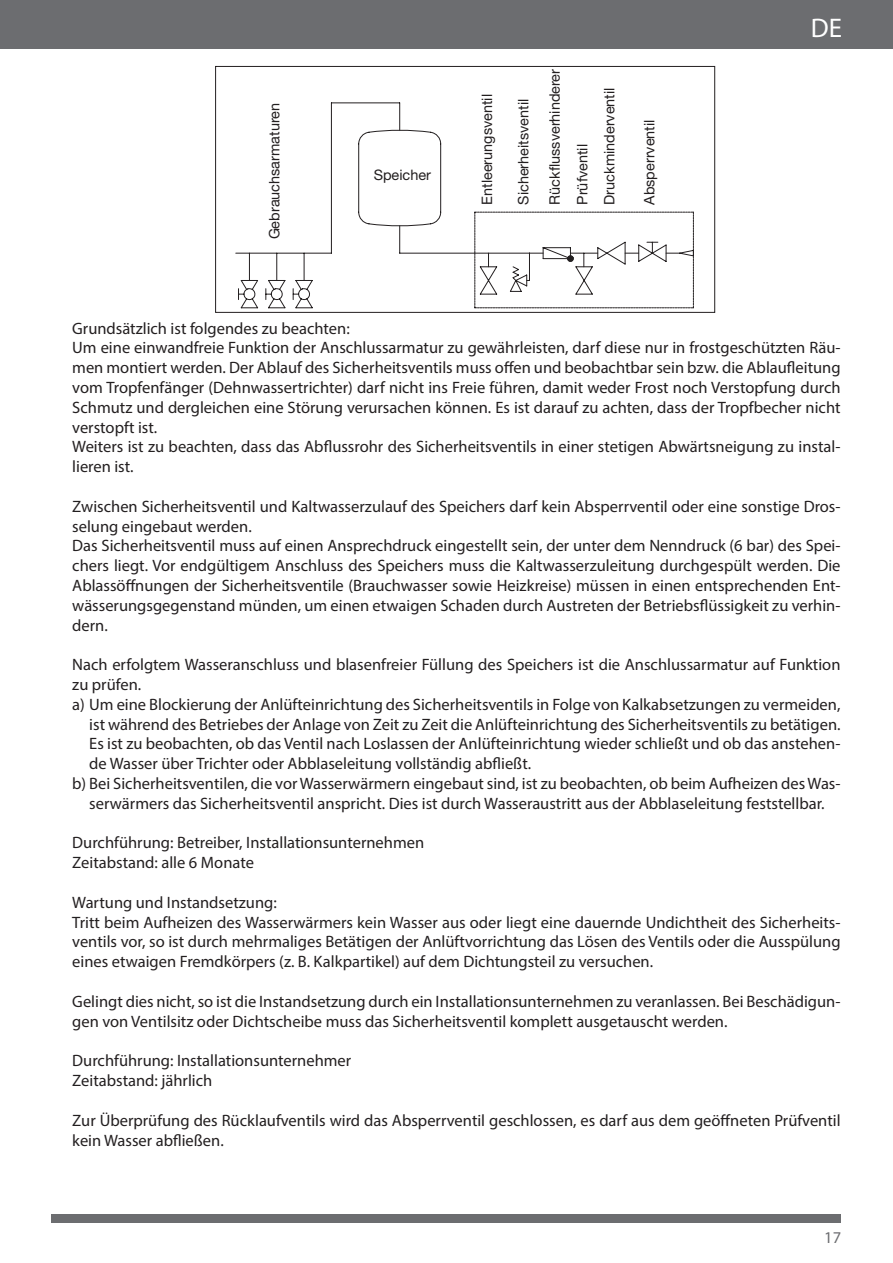
<style>
.page{position:relative;width:893px;height:1263px;background:#fff}
.page>*{position:absolute;margin:0;border:0;box-sizing:border-box;transform-origin:0 0}
.t1{font:27px "Myriad Pro";color:#fff}
.Helv__Einfacher_Absa{font:16.5px/19.8px "Myriad Pro";color:#231f20}
.t2{font:16.5px "Myriad Pro";color:#6c6d70}
.t3{font:14.4px/31.2px "Helvetica Neue";color:#231f20}
</style>
<div class="page">
<div style="left:0;top:0;width:893px;height:49px;background:#6c6d70"></div>
<div style="left:52px;top:1214px;width:789px;height:8px;background:#6c6d70"></div>
<hr style="left:236px;top:253px;width:95px;height:1px;background:#231f20">
<hr style="left:400px;top:253px;width:75px;height:1px;background:#231f20">
<svg style="left:238px;top:103px;width:203px;height:205px"></svg>
<svg style="left:474px;top:212px;width:220px;height:97px"></svg>
<div style="left:215px;top:66px;width:500px;height:247px;border:1px solid #231f20"></div>
<p class="t3" style="left:259px;top:239px;width:138px;rotate:-90deg">Gebrauchsarmaturen</p>
<p class="t3" style="left:374px;top:159px;width:59px">Speicher</p>
<p class="t3" style="left:471px;top:205px;width:112px;rotate:-90deg">Entleerungsventil</p>
<p class="t3" style="left:508px;top:205px;width:137px;rotate:-90deg">Sicherheitsventil<br>Rückflussverhinderer</p>
<p class="t3" style="left:569px;top:205px;width:119px;line-height:26.8px;rotate:-90deg">Prüfventil<br>Druckminderventil</p>
<p class="t3" style="left:633px;top:205px;width:87px;rotate:-90deg">Absperrventil</p>
<h1 class="t1" style="left:811px;top:11px;width:33px">DE</h1>
<p class="Helv__Einfacher_Absa" style="left:72px;top:318px;width:279px">Grundsätzlich ist folgendes zu beachten:</p>
<p class="Helv__Einfacher_Absa" style="left:72px;top:338px;width:770px;text-align:justify">Um eine einwandfreie Funktion der Anschlussarmatur zu gewährleisten, darf diese nur in frostgeschützten Räu&shy;men montiert werden. Der Ablauf des Sicherheitsventils muss offen und beobachtbar sein bzw. die Ablaufleitung vom Tropfenfänger (Dehnwassertrichter) darf nicht ins Freie führen, damit weder Frost noch Verstopfung durch Schmutz und dergleichen eine Störung verursachen können. Es ist darauf zu achten, dass der Tropfbecher nicht verstopft ist.</p>
<p class="Helv__Einfacher_Absa" style="left:72px;top:437px;width:770px">Weiters ist zu beachten, dass das Abflussrohr des Sicherheitsventils in einer stetigen Abwärtsneigung zu instal&shy;lieren ist.</p>
<p class="Helv__Einfacher_Absa" style="left:72px;top:496px;width:770px">Zwischen Sicherheitsventil und Kaltwasserzulauf des Speichers darf kein Absperrventil oder eine sonstige Dros&shy;selung eingebaut werden.</p>
<p class="Helv__Einfacher_Absa" style="left:72px;top:536px;width:770px;text-align:justify">Das Sicherheitsventil muss auf einen Ansprechdruck eingestellt sein, der unter dem Nenndruck (6 bar) des Spei&shy;chers liegt. Vor endgültigem Anschluss des Speichers muss die Kaltwasserzuleitung durchgespült werden. Die Ablassöffnungen der Sicherheitsventile (Brauchwasser sowie Heizkreise) müssen in einen entsprechenden Ent&shy;wässerungsgegenstand münden, um einen etwaigen Schaden durch Austreten der Betriebsflüssigkeit zu verhin&shy;dern.</p>
<p class="Helv__Einfacher_Absa" style="left:72px;top:654px;width:770px">Nach erfolgtem Wasseranschluss und blasenfreier Füllung des Speichers ist die Anschlussarmatur auf Funktion zu prüfen.</p>
<p class="Helv__Einfacher_Absa" style="left:89px;top:694px;width:753px;text-align:justify;text-indent:-17px">a) Um eine Blockierung der Anlüfteinrichtung des Sicherheitsventils in Folge von Kalkabsetzungen zu vermeiden, ist während des Betriebes der Anlage von Zeit zu Zeit die Anlüfteinrichtung des Sicherheitsventils zu betätigen.<br>Es ist zu beobachten, ob das Ventil nach Loslassen der Anlüfteinrichtung wieder schließt und ob das anstehen&shy;de Wasser über Trichter oder Abblaseleitung vollständig abfließt.</p>
<p class="Helv__Einfacher_Absa" style="left:72px;top:773px;width:770px;text-align:center">b) Bei Sicherheitsventilen, die vor Wasserwärmern eingebaut sind, ist zu beobachten, ob beim Aufheizen des Was&shy;serwärmers das Sicherheitsventil anspricht. Dies ist durch Wasseraustritt aus der Abblaseleitung feststellbar.</p>
<p class="Helv__Einfacher_Absa" style="left:72px;top:833px;width:353px">Durchführung: Betreiber, Installationsunternehmen</p>
<p class="Helv__Einfacher_Absa" style="left:72px;top:852px;width:183px">Zeitabstand: alle 6 Monate</p>
<p class="Helv__Einfacher_Absa" style="left:72px;top:892px;width:206px">Wartung und Instandsetzung:</p>
<p class="Helv__Einfacher_Absa" style="left:72px;top:912px;width:770px;text-align:justify">Tritt beim Aufheizen des Wasserwärmers kein Wasser aus oder liegt eine dauernde Undichtheit des Sicherheits&shy;ventils vor, so ist durch mehrmaliges Betätigen der Anlüftvorrichtung das Lösen des Ventils oder die Ausspülung eines etwaigen Fremdkörpers (z. B. Kalkpartikel) auf dem Dichtungsteil zu versuchen.</p>
<p class="Helv__Einfacher_Absa" style="left:72px;top:991px;width:770px">Gelingt dies nicht, so ist die Instandsetzung durch ein Installationsunternehmen zu veranlassen. Bei Beschädigun&shy;gen von Ventilsitz oder Dichtscheibe muss das Sicherheitsventil komplett ausgetauscht werden.</p>
<p class="Helv__Einfacher_Absa" style="left:72px;top:1050px;width:280px">Durchführung: Installationsunternehmer</p>
<p class="Helv__Einfacher_Absa" style="left:72px;top:1070px;width:142px">Zeitabstand: jährlich</p>
<p class="Helv__Einfacher_Absa" style="left:72px;top:1110px;width:770px">Zur Überprüfung des Rücklaufventils wird das Absperrventil geschlossen, es darf aus dem geöffneten Prüfventil kein Wasser abfließen.</p>
<p class="t2" style="left:824px;top:1227px;width:18px">17</p>
</div>
